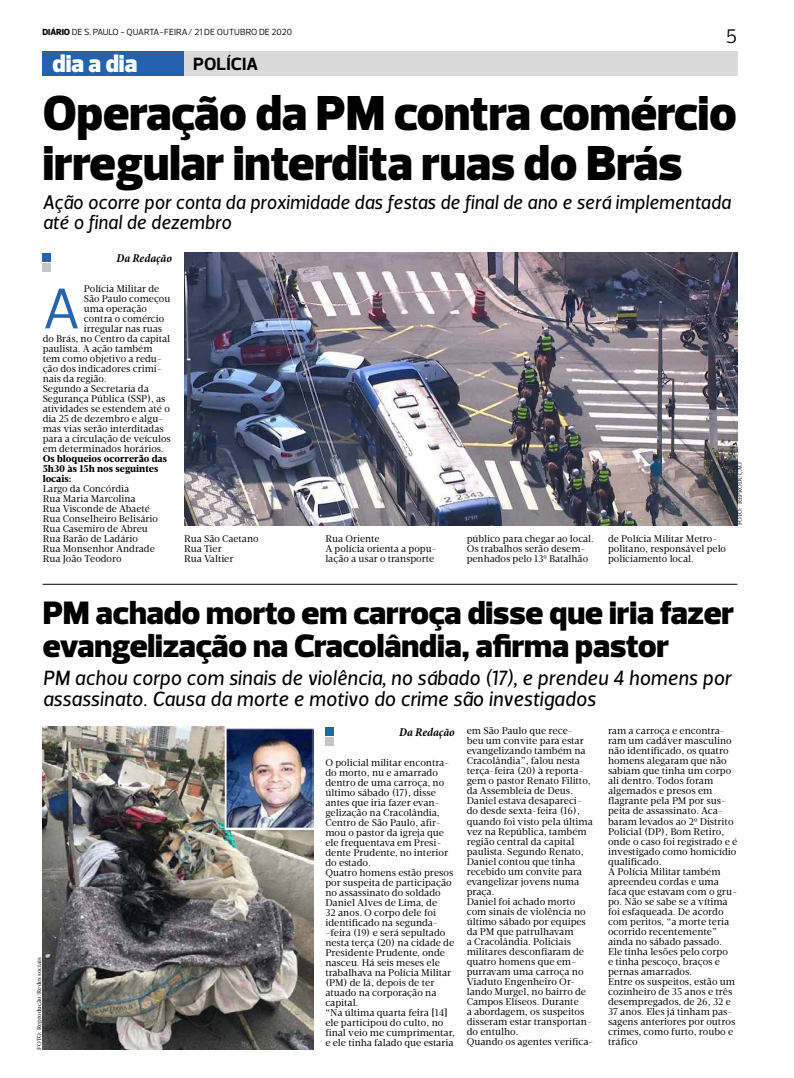
<style>
.page{position:relative;width:794px;height:1078px;background:#fff}
.page>*{position:absolute;margin:0;border:0;box-sizing:border-box;transform-origin:0 0}
.t1{font:58px "Prelo";color:#2565ae}
.t2{font:900 50px/50px "Prelo";color:#000}
.t3{font:900 33px/33px "Prelo";color:#000}
.t4{font:900 25px "Prelo";color:#fff}
.t5{font:italic 21px/21px "Velino Sans";color:#000}
.t6{font:italic 20px/20px "Velino Sans";color:#000;scale:.96 1}
.t7{font:20px "Prelo";color:#000}
.t8{font:700 18px "Prelo";color:#000}
.t9{font:italic 700 condensed 12px "Minion Pro";letter-spacing:-.005em;color:#000}
.t10{font:10px/10px "Velino Text";color:#000}
.t11{font:900 10px/10px "Velino Text";color:#000}
.t12{font:9px "Prelo";color:#000}
.t13{font:6px "Velino Text";color:#000}
.s1{font-weight:800}
</style>
<div class="page">
<div style="left:43px;top:51px;width:141px;height:24px;background:#2363ad"></div>
<div style="left:184px;top:51px;width:553px;height:24px;background:#dadada"></div>
<div style="left:43px;top:263px;width:8px;height:8px;background:#c6c6c6"></div>
<div style="left:43px;top:253px;width:8px;height:8px;background:#2464ae"></div>
<hr style="left:43px;top:584px;width:694px;height:1px;background:#000">
<div style="left:325px;top:737px;width:9px;height:8px;background:#c6c6c6"></div>
<div style="left:325px;top:726px;width:9px;height:9px;background:#2464ae"></div>
<img style="left:43px;top:726px;width:270px;height:323px">
<img style="left:184px;top:253px;width:553px;height:272px">
<p class="t12" style="left:43px;top:27px;width:251px"><span class="s1">DIÁRIO</span> DE S. PAULO - QUARTA-FEIRA/ 21 DE OUTUBRO DE 2020</p>
<h3 class="t7" style="left:726px;top:24px;width:13px">5</h3>
<h3 class="t8" style="left:193px;top:52px;width:67px">POLÍCIA</h3>
<h2 class="t2" style="left:43px;top:88px;width:695px">Operação da PM contra comércio irregular interdita ruas do Brás</h2>
<h3 class="t4" style="left:52px;top:49px;width:86px">dia a dia</h3>
<h3 class="t6" style="left:43px;top:192px;width:718px">Ação ocorre por conta da proximidade das festas de final de ano e será implementada até o final de dezembro</h3>
<p class="t9" style="left:116px;top:249px;width:57px">Da Redação</p>
<h1 class="t1" style="left:43px;top:273px;width:39px">A</h1>
<p class="t10" style="left:84px;top:284px;width:77px">Polícia Militar de</p>
<p class="t10" style="left:84px;top:294px;width:88px">São Paulo começou</p>
<p class="t10" style="left:84px;top:304px;width:65px">uma operação</p>
<p class="t10" style="left:84px;top:314px;width:82px">contra o comércio</p>
<p class="t10" style="left:84px;top:324px;width:80px">irregular nas ruas</p>
<p class="t10" style="left:43px;top:334px;width:129px">do Brás, no Centro da capital</p>
<p class="t10" style="left:43px;top:344px;width:111px">paulista. A ação também</p>
<p class="t10" style="left:43px;top:354px;width:121px">tem como objetivo a redu-</p>
<p class="t10" style="left:43px;top:364px;width:121px">ção dos indicadores crimi-</p>
<p class="t10" style="left:43px;top:374px;width:65px">nais da região.</p>
<p class="t10" style="left:43px;top:384px;width:108px">Segundo a Secretaria da</p>
<p class="t10" style="left:43px;top:394px;width:124px">Segurança Pública (SSP), as</p>
<p class="t10" style="left:43px;top:404px;width:129px">atividades se estendem até o</p>
<p class="t10" style="left:43px;top:414px;width:122px">dia 25 de dezembro e algu-</p>
<p class="t10" style="left:43px;top:424px;width:122px">mas vias serão interditadas</p>
<p class="t10" style="left:43px;top:434px;width:130px">para a circulação de veículos</p>
<p class="t10" style="left:43px;top:444px;width:123px">em determinados horários.</p>
<p class="t11" style="left:43px;top:454px;width:126px">Os bloqueios ocorrerão das<br>5h30 às 15h nos seguintes locais:</p>
<p class="t10" style="left:43px;top:484px;width:117px">Largo da Concórdia<br>Rua Maria Marcolina<br>Rua Visconde de Abaeté<br>Rua Conselheiro Belisário<br>Rua Casemiro de Abreu<br>Rua Barão de Ladário<br>Rua Monsenhor Andrade<br>Rua João Teodoro</p>
<p class="t10" style="left:184px;top:534px;width:76px">Rua São Caetano<br>Rua Tier<br>Rua Valtier</p>
<p class="t10" style="left:325px;top:534px;width:113px">Rua Oriente<br>A polícia orienta a popu&shy;lação a usar o transporte</p>
<p class="t10" style="left:467px;top:534px;width:129px">público para chegar ao local.<br>Os trabalhos serão desem&shy;penhados pelo 13º Batalhão</p>
<p class="t10" style="left:608px;top:534px;width:120px">de Polícia Militar Metro&shy;politano, responsável pelo policiamento local.</p>
<p class="t13" style="left:736px;top:525px;width:65px;rotate:-90deg">FOTO: REPRODUÇÃO</p>
<h3 class="t3" style="left:43px;top:596px;width:693px">PM achado morto em carroça disse que iria fazer evangelização na Cracolândia, afirma pastor</h3>
<h3 class="t5" style="left:43px;top:667px;width:690px">PM achou corpo com sinais de violência, no sábado (17), e prendeu 4 homens por assassinato. Causa da morte e motivo do crime são investigados</h3>
<p class="t13" style="left:36px;top:1049px;width:94px;rotate:-90deg">FOTO: Reprodução/Redes sociais</p>
<p class="t9" style="left:399px;top:723px;width:57px">Da Redação</p>
<p class="t10" style="left:325px;top:757px;width:131px">O policial militar encontra&shy;do morto, nu e amarrado dentro de uma carroça, no último sábado (17), disse antes que iria fazer evan&shy;gelização na Cracolândia,<br>Centro de São Paulo, afir&shy;mou o pastor da igreja que ele frequentava em Presi&shy;dente Prudente, no interior do estado.<br>Quatro homens estão presos por suspeita de participação no assassinato do soldado<br>Daniel Alves de Lima, de<br>32 anos. O corpo dele foi identificado na segunda--feira (19) e será sepultado nesta terça (20) na cidade de<br>Presidente Prudente, onde nasceu. Há seis meses ele trabalhava na Polícia Militar (PM) de lá, depois de ter atuado na corporação na capital.<br>“Na última quarta feira [14] ele participou do culto, no final veio me cumprimentar, e ele tinha falado que estaria</p>
<p class="t10" style="left:467px;top:726px;width:128px">em São Paulo que rece-<br>beu um convite para estar evangelizando também na<br>Cracolândia”, falou nesta terça-feira (20) à reporta&shy;gem o pastor Renato Filitto, da Assembleia de Deus.<br>Daniel estava desapareci&shy;do desde sexta-feira (16), quando foi visto pela última vez na República, também região central da capital paulista. Segundo Renato,<br>Daniel contou que tinha recebido um convite para evangelizar jovens numa praça.<br>Daniel foi achado morto com sinais de violência no último sábado por equipes da PM que patrulhavam<br>a Cracolândia. Policiais militares desconfiaram de quatro homens que em&shy;purravam uma carroça no<br>Viaduto Engenheiro Or&shy;lando Murgel, no bairro de<br>Campos Elíseos. Durante<br>a abordagem, os suspeitos disseram estar transportan&shy;do entulho.<br>Quando os agentes verifica-</p>
<p class="t10" style="left:608px;top:726px;width:131px">ram a carroça e encontra&shy;ram um cadáver masculino não identificado, os quatro homens alegaram que não sabiam que tinha um corpo ali dentro. Todos foram algemados e presos em flagrante pela PM por sus&shy;peita de assassinato. Aca&shy;baram levados ao 2º Distrito<br>Policial (DP), Bom Retiro, onde o caso foi registrado e é investigado como homicídio qualificado.<br>A Polícia Militar também apreendeu cordas e uma faca que estavam com o gru&shy;po. Não se sabe se a vítima foi esfaqueada. De acordo com peritos, “a morte teria ocorrido recentemente” ainda no sábado passado.<br>Ele tinha lesões pelo corpo<br>e tinha pescoço, braços e pernas amarrados.<br>Entre os suspeitos, estão um cozinheiro de 35 anos e três desempregados, de 26, 32 e<br>37 anos. Eles já tinham pas&shy;sagens anteriores por outros crimes, como furto, roubo e tráfico</p>
</div>
